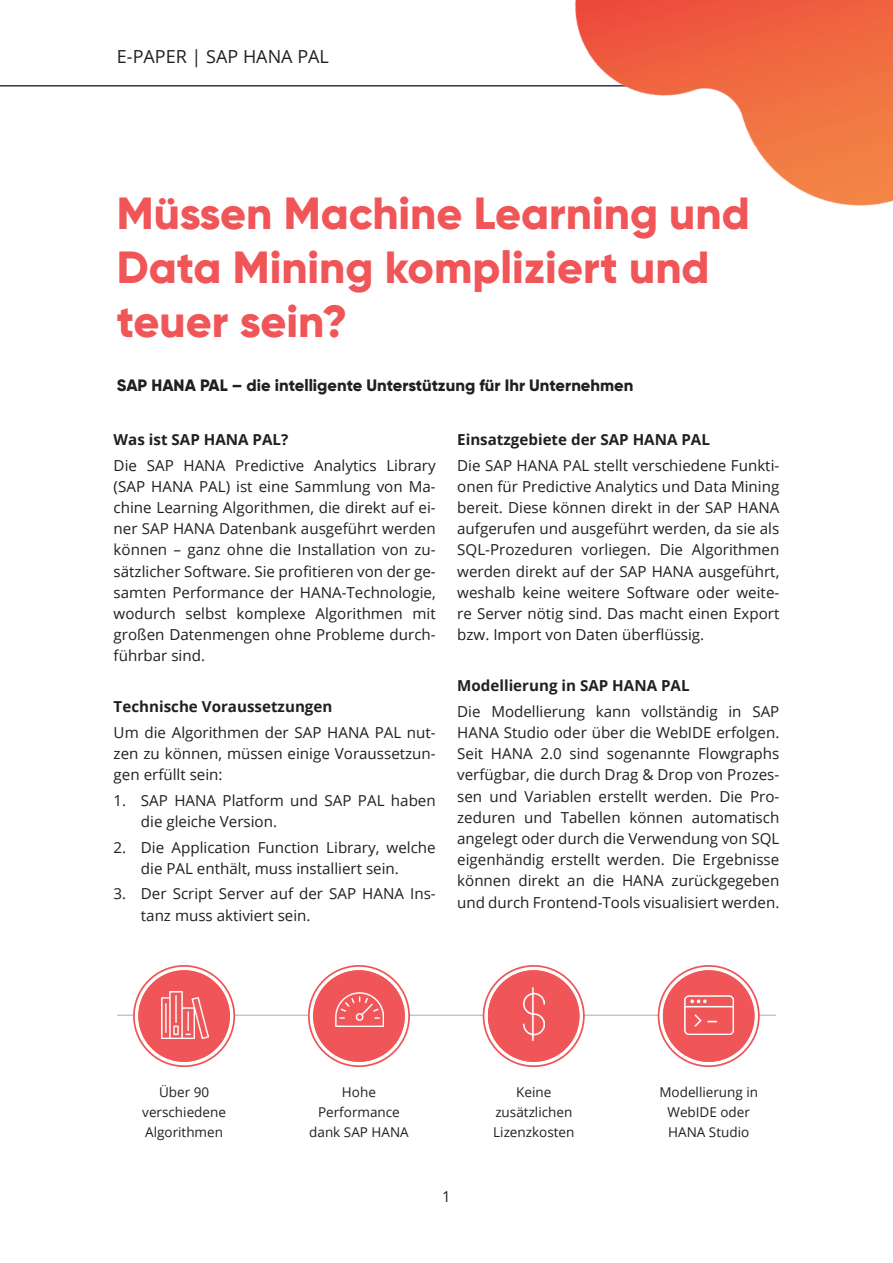
<style>
.page{position:relative;width:893px;height:1263px;background:#fff}
.page>*{position:absolute;margin:0;border:0;box-sizing:border-box;transform-origin:0 0}
.t1{font:800 45px/54px "Gilroy";color:#f05558}
.t2{font:18px "Open Sans";color:#231f20}
.t3{font:800 16.5px "Gilroy";color:#231f20}
.t4{font:15.15px/21.1px "Open Sans";color:#231f20;text-align:justify}
.t5{font:700 15.15px "Open Sans";color:#231f20}
.t6{font:15px "Open Sans";color:#231f20}
.t7{font:13.5px/20.4px "Open Sans";color:#231f20;text-align:center}
</style>
<div class="page">
<hr style="left:0;top:85px;width:776px;height:2px;background:#2b3743">
<hr style="left:117px;top:1014px;width:659px;height:2px;background:#c0c6ce">
<img style="left:483px;top:0;width:410px;height:206px">
<div style="left:134px;top:966px;width:100px;height:100px;border:9px solid #fff;border-radius:50%"></div>
<div style="left:138px;top:970px;width:92px;height:92px;background:#f05558;border-radius:50%"></div>
<div style="left:133px;top:965px;width:102px;height:102px;border:2px solid #f05558;border-radius:50%"></div>
<div style="left:138px;top:970px;width:92px;height:92px;border:5px solid #f05558;border-radius:50%"></div>
<img style="left:162px;top:991px;width:46px;height:47px">
<div style="left:309px;top:966px;width:100px;height:100px;border:9px solid #fff;border-radius:50%"></div>
<div style="left:313px;top:970px;width:92px;height:92px;background:#f05558;border-radius:50%"></div>
<div style="left:308px;top:965px;width:102px;height:102px;border:2px solid #f05558;border-radius:50%"></div>
<div style="left:313px;top:970px;width:92px;height:92px;border:5px solid #f05558;border-radius:50%"></div>
<img style="left:335px;top:992px;width:48px;height:34px">
<div style="left:483px;top:966px;width:101px;height:100px;border:9px solid #fff;border-radius:50%"></div>
<div style="left:488px;top:970px;width:91px;height:92px;background:#f05558;border-radius:50%"></div>
<div style="left:483px;top:965px;width:102px;height:102px;border:2px solid #f05558;border-radius:50%"></div>
<div style="left:488px;top:970px;width:91px;height:92px;border:5px solid #f05558;border-radius:50%"></div>
<div style="left:494px;top:974px;width:79px;height:79px;background:#f05558;border-radius:50%"></div>
<img style="left:523px;top:988px;width:21px;height:52px">
<div style="left:658px;top:966px;width:101px;height:100px;border:9px solid #fff;border-radius:50%"></div>
<div style="left:663px;top:970px;width:91px;height:92px;background:#f05558;border-radius:50%"></div>
<div style="left:658px;top:965px;width:102px;height:102px;border:2px solid #f05558;border-radius:50%"></div>
<div style="left:663px;top:970px;width:91px;height:92px;border:5px solid #f05558;border-radius:50%"></div>
<img style="left:685px;top:996px;width:49px;height:39px">
<p class="t2" style="left:117px;top:44px;width:213px">E-PAPER | SAP HANA PAL</p>
<h1 class="t1" style="left:117px;top:186px;width:634px">Müssen Machine Learning und<br>Data Mining kompliziert und teuer sein?</h1>
<p class="t3" style="left:117px;top:375px;width:518px">SAP HANA PAL – die intelligente Unterstützung für Ihr Unternehmen</p>
<p class="t5" style="left:114px;top:429px;width:176px">Was ist SAP HANA PAL?</p>
<p class="t4" style="left:114px;top:454px;width:324px">Die SAP HANA Predictive Analytics Library (SAP HANA PAL) ist eine Sammlung von Ma&shy;chine Learning Algorithmen, die direkt auf ei&shy;ner SAP HANA Datenbank ausgeführt werden können – ganz ohne die Installation von zu&shy;sätzlicher Software. Sie profitieren von der ge&shy;samten Performance der HANA-Technologie, wodurch selbst komplexe Algorithmen mit großen Datenmengen ohne Probleme durch&shy;führbar sind.</p>
<p class="t5" style="left:114px;top:696px;width:220px">Technische Voraussetzungen</p>
<p class="t4" style="left:114px;top:721px;width:324px">Um die Algorithmen der SAP HANA PAL nut&shy;zen zu können, müssen einige Voraussetzun&shy;gen erfüllt sein:</p>
<p class="t4" style="left:141px;top:789px;width:296px;text-indent:-27px">1. SAP HANA Platform und SAP PAL haben die gleiche Version.</p>
<p class="t4" style="left:141px;top:836px;width:296px;text-indent:-27px">2. Die Application Function Library, welche die PAL enthält, muss installiert sein.</p>
<p class="t4" style="left:141px;top:883px;width:296px;text-indent:-27px">3. Der Script Server auf der SAP HANA Ins&shy;tanz muss aktiviert sein.</p>
<p class="t5" style="left:457px;top:429px;width:254px">Einsatzgebiete der SAP HANA PAL</p>
<p class="t4" style="left:457px;top:454px;width:324px">Die SAP HANA PAL stellt verschiedene Funkti&shy;onen für Predictive Analytics und Data Mining bereit. Diese können direkt in der SAP HANA aufgerufen und ausgeführt werden, da sie als SQL-Prozeduren vorliegen. Die Algorithmen werden direkt auf der SAP HANA ausgeführt, weshalb keine weitere Software oder weite&shy;re Server nötig sind. Das macht einen Export bzw. Import von Daten überflüssig.</p>
<p class="t5" style="left:457px;top:675px;width:234px">Modellierung in SAP HANA PAL</p>
<p class="t4" style="left:457px;top:700px;width:324px">Die Modellierung kann vollständig in SAP HANA Studio oder über die WebIDE erfolgen.<br>Seit HANA 2.0 sind sogenannte Flowgraphs verfügbar, die durch Drag &amp; Drop von Prozes&shy;sen und Variablen erstellt werden. Die Pro&shy;zeduren und Tabellen können automatisch angelegt oder durch die Verwendung von SQL eigenhändig erstellt werden. Die Ergebnisse können direkt an die HANA zurückgegeben und durch Frontend-Tools visualisiert werden.</p>
<p class="t7" style="left:142px;top:1081px;width:85px">Über 90 verschiedene<br>Algorithmen</p>
<p class="t7" style="left:309px;top:1081px;width:101px">Hohe<br>Performance dank SAP HANA</p>
<p class="t7" style="left:493px;top:1081px;width:83px">Keine zusätzlichen<br>Lizenzkosten</p>
<p class="t7" style="left:659px;top:1081px;width:100px">Modellierung in<br>WebIDE oder<br>HANA Studio</p>
<p class="t6" style="left:442px;top:1186px;width:10px">1</p>
</div>
